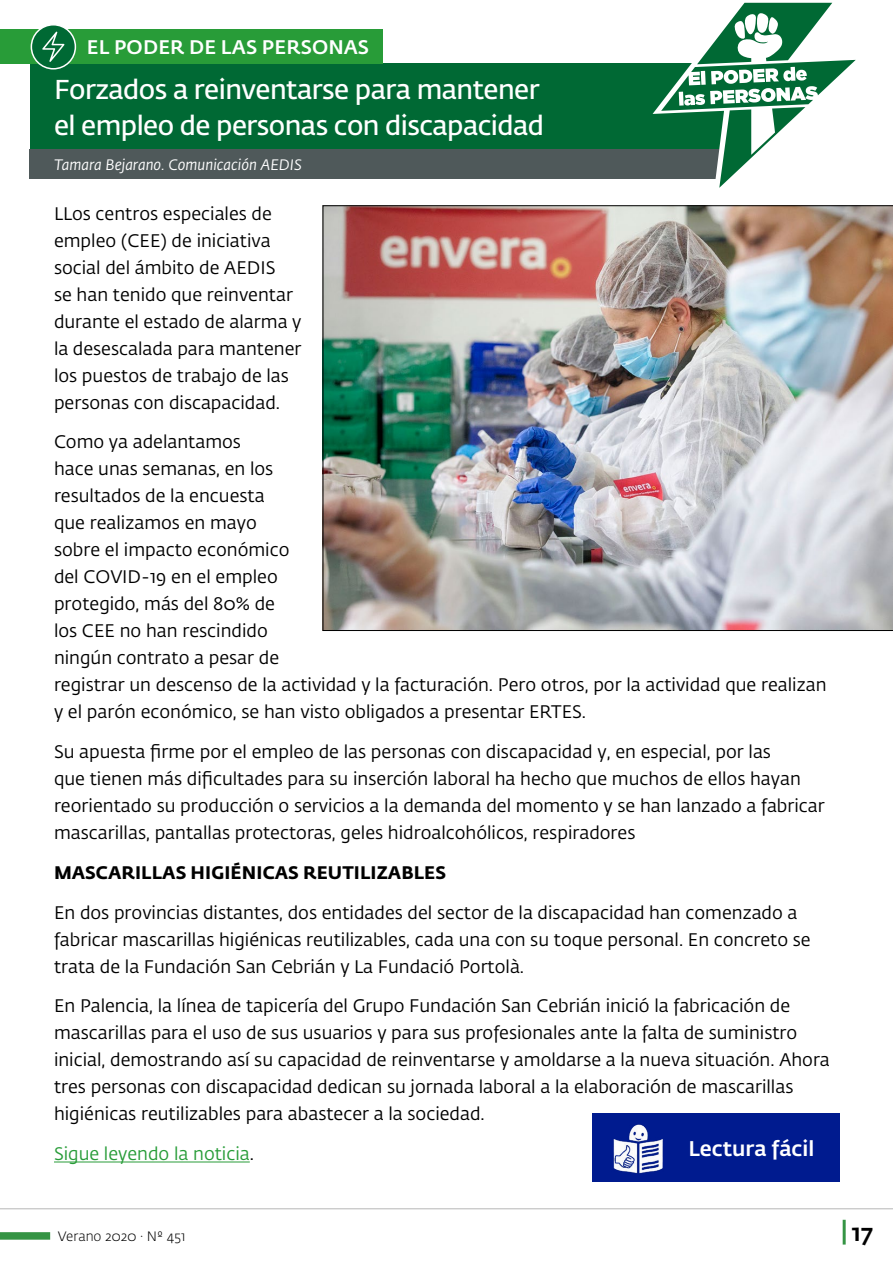
<style>
.page{position:relative;width:893px;height:1263px;background:#fff}
.page>*{position:absolute;margin:0;border:0;box-sizing:border-box;transform-origin:0 0}
.t1{font:600 27px/36px "Fedra Sans Pro";letter-spacing:-.02em;color:#fff}
.t2{font:500 24px "Fedra Sans Pro";color:#000}
.t3{font:500 21px "Fedra Sans Pro";color:#fff}
.t4{font:500 19.5px "Fedra Sans Pro";letter-spacing:.01em;color:#fff}
.t5{font:18px/27px "Fedra Sans Pro";color:#000}
.t6{font:700 18px "Fedra Sans Pro";letter-spacing:.01em;color:#000}
.t7{font:18px "Fedra Sans Pro";color:#289c38}
.t8{font:italic 15px "Fedra Sans Pro";color:#fff}
.t9{font:300 13.5px "Fedra Sans Pro";color:#000}
.s1{color:#000}
</style>
<div class="page">
<hr style="left:54px;top:1161px;width:196px;height:1px;background:#289c38">
<div style="left:30px;top:64px;width:712px;height:85px;background:#006934"></div>
<div style="left:30px;top:149px;width:696px;height:30px;background:#4f595a"></div>
<img style="left:323px;top:205px;width:570px;height:426px">
<svg style="left:653px;top:2px;width:203px;height:186px"></svg>
<div style="left:0;top:30px;width:383px;height:34px;background:#289c38"></div>
<div style="left:31px;top:25px;width:44px;height:44px;background:#006934;border-radius:50%"></div>
<div style="left:31px;top:24px;width:45px;height:46px;border:2px solid #fff;border-radius:50%"></div>
<svg style="left:42px;top:32px;width:22px;height:30px"></svg>
<div style="left:592px;top:1114px;width:247px;height:68px;background:#001b8f"></div>
<img style="left:613px;top:1124px;width:50px;height:50px">
<hr style="left:843px;top:1220px;width:3px;height:24px;background:#359444">
<div style="left:0;top:1232px;width:50px;height:8px;background:#359444"></div>
<hr style="left:0;top:1208px;width:893px;height:1px;background:#b7b7b7">
<p class="t4" style="left:87px;top:33px;width:284px">EL PODER DE LAS PERSONAS</p>
<h1 class="t1" style="left:54px;top:70px;width:491px">Forzados a reinventarse para mantener el empleo de personas con discapacidad</h1>
<p class="t8" style="left:54px;top:154px;width:249px">Tamara Bejarano. Comunicación AEDIS</p>
<p class="t5" style="left:54px;top:199px;width:249px">LLos centros especiales de empleo (CEE) de iniciativa social del ámbito de AEDIS<br>se han tenido que reinventar durante el estado de alarma y la desescalada para mantener los puestos de trabajo de las personas con discapacidad.</p>
<p class="t5" style="left:54px;top:428px;width:774px">Como ya adelantamos<br>hace unas semanas, en los<br>resultados de la encuesta<br>que realizamos en mayo<br>sobre el impacto económico<br>del COVID-19 en el empleo<br>protegido, más del 80% de<br>los CEE no han rescindido<br>ningún contrato a pesar de<br>registrar un descenso de la actividad y la facturación. Pero otros, por la actividad que realizan y el parón económico, se han visto obligados a presentar ERTES.</p>
<p class="t5" style="left:54px;top:738px;width:772px">Su apuesta firme por el empleo de las personas con discapacidad y, en especial, por las<br>que tienen más dificultades para su inserción laboral ha hecho que muchos de ellos hayan reorientado su producción o servicios a la demanda del momento y se han lanzado a fabricar mascarillas, pantallas protectoras, geles hidroalcohólicos, respiradores</p>
<p class="t6" style="left:54px;top:858px;width:393px">MASCARILLAS HIGIÉNICAS REUTILIZABLES</p>
<p class="t5" style="left:54px;top:898px;width:758px">En dos provincias distantes, dos entidades del sector de la discapacidad han comenzado a fabricar mascarillas higiénicas reutilizables, cada una con su toque personal. En concreto se trata de la Fundación San Cebrián y La Fundació Portolà.</p>
<p class="t5" style="left:54px;top:992px;width:777px">En Palencia, la línea de tapicería del Grupo Fundación San Cebrián inició la fabricación de mascarillas para el uso de sus usuarios y para sus profesionales ante la falta de suministro inicial, demostrando así su capacidad de reinventarse y amoldarse a la nueva situación. Ahora tres personas con discapacidad dedican su jornada laboral a la elaboración de mascarillas higiénicas reutilizables para abastecer a la sociedad.</p>
<p class="t7" style="left:54px;top:1141px;width:201px">Sigue leyendo la noticia<span class="s1">.</span></p>
<p class="t3" style="left:688px;top:1133px;width:127px">Lectura fácil</p>
<p class="t9" style="left:58px;top:1227px;width:129px">Verano 2020 · Nº 451</p>
<h2 class="t2" style="left:852px;top:1214px;width:23px">17</h2>
</div>
